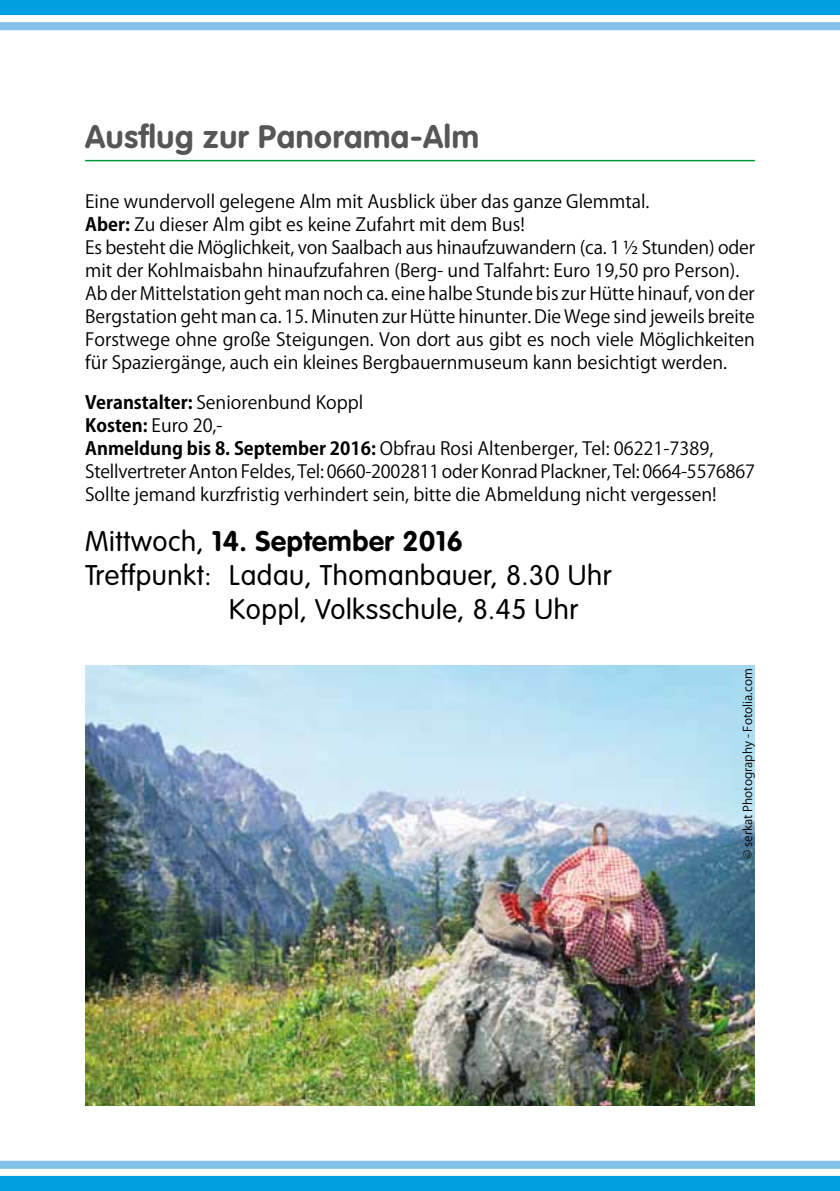
<style>
.page{position:relative;width:840px;height:1191px;background:#fff}
.page>*{position:absolute;margin:0;border:0;box-sizing:border-box;transform-origin:0 0}
.t1{font:700 32px "VAG Rounded Std";letter-spacing:.02em;color:#565656}
.t2{font:300 28px "VAG Rounded Std";letter-spacing:.02em;color:#000}
.t3{font:700 28px "VAG Rounded Std";letter-spacing:.02em;color:#000}
.t4{font:18px/23px "Koz Go Pro";color:#000}
.t5{font:12px "Koz Go Pro";color:#000}
.s1{font-weight:700}
.s2{font-weight:300}
</style>
<div class="page">
<div style="left:0;top:1175px;width:839px;height:16px;background:#009fdd"></div>
<svg style="left:0;top:1160px;width:839px;height:8px;background:#90c7ec"></svg>
<div style="left:0;top:0;width:839px;height:15px;background:#009fdd"></div>
<svg style="left:0;top:22px;width:839px;height:8px;background:#87c3eb"></svg>
<img style="left:85px;top:665px;width:669px;height:441px">
<hr style="left:85px;top:160px;width:669px;height:1px;background:#00963f">
<h1 class="t1" style="left:85px;top:118px;width:395px">Ausflug zur Panorama-Alm</h1>
<p class="t4" style="left:85px;top:190px;width:671px">Eine wundervoll gelegene Alm mit Ausblick über das ganze Glemmtal.<br><span class="s1">Aber:</span> Zu dieser Alm gibt es keine Zufahrt mit dem Bus!<br>Es besteht die Möglichkeit, von Saalbach aus hinaufzuwandern (ca. 1 ½ Stunden) oder mit der Kohlmaisbahn hinaufzufahren (Berg- und Talfahrt: Euro 19,50 pro Person).<br>Ab der Mittelstation geht man noch ca. eine halbe Stunde bis zur Hütte hinauf, von der Bergstation geht man ca. 15. Minuten zur Hütte hinunter. Die Wege sind jeweils breite Forstwege ohne große Steigungen. Von dort aus gibt es noch viele Möglichkeiten für Spaziergänge, auch ein kleines Bergbauernmuseum kann besichtigt werden.</p>
<p class="t4" style="left:85px;top:391px;width:671px"><span class="s1">Veranstalter:</span> Seniorenbund Koppl<br><span class="s1">Kosten:</span> Euro 20,-<br><span class="s1">Anmeldung bis 8. September 2016:</span> Obfrau Rosi Altenberger, Tel: 06221-7389, Stellvertreter Anton Feldes, Tel: 0660-2002811 oder Konrad Plackner, Tel: 0664-5576867<br>Sollte jemand kurzfristig verhindert sein, bitte die Abmeldung nicht vergessen!</p>
<h2 class="t3" style="left:85px;top:525px;width:379px"><span class="s2">Mittwoch,</span> 14. September 2016</h2>
<h2 class="t2" style="left:85px;top:559px;width:527px">Treffpunkt: Ladau, Thomanbauer, 8.30 Uhr</h2>
<h2 class="t2" style="left:229px;top:593px;width:350px">Koppl, Volksschule, 8.45 Uhr</h2>
<p class="t5" style="left:739px;top:858px;width:192px;rotate:-90deg">© serkat Photography - Fotolia.com</p>
</div>
